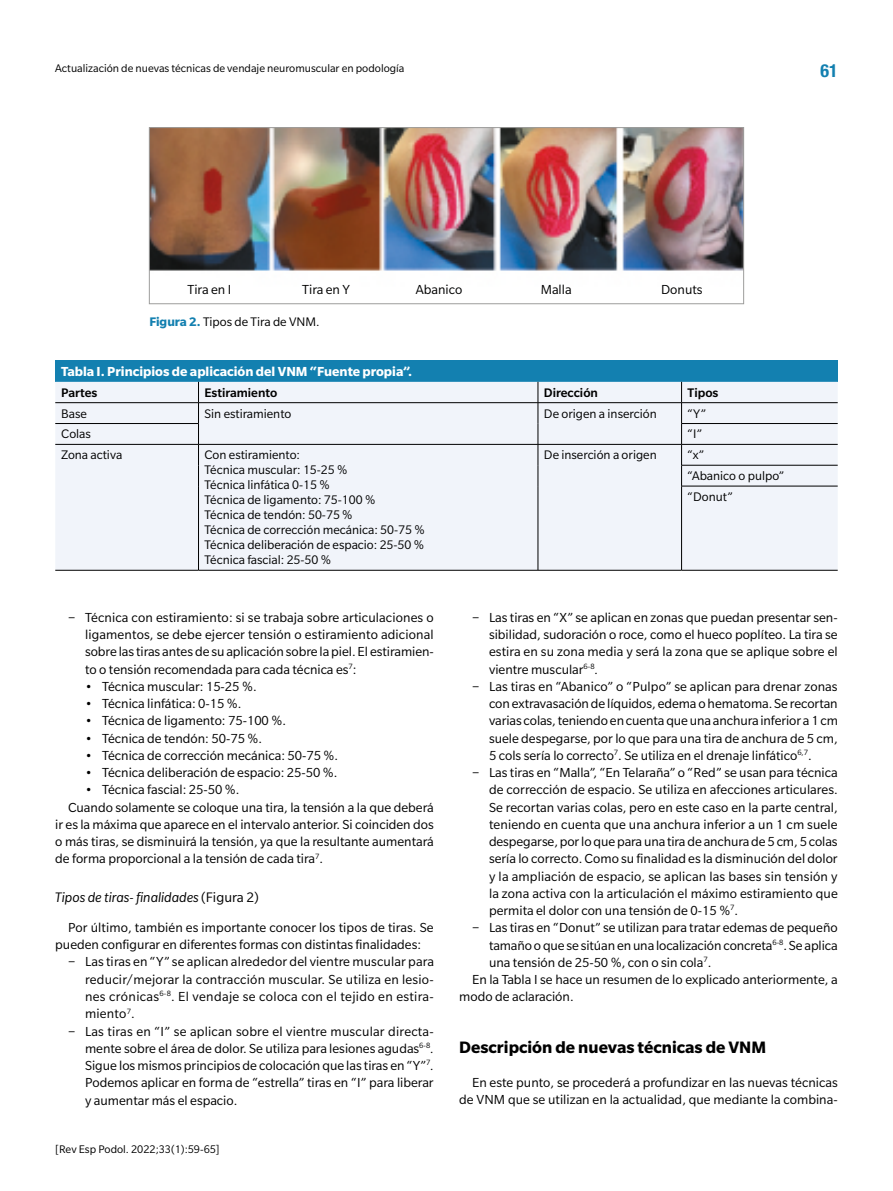
<style>
.page{position:relative;width:893px;height:1191px;background:#fff}
.page>*{position:absolute;margin:0;border:0;box-sizing:border-box;transform-origin:0 0}
.Ladillo_1{font:700 18px "Slate Pro";color:#000}
.t1{font:700 condensed 18px "Helvetica Neue LT Std";color:#1380b0}
.Ladillo_2{font:italic 15px "Slate Pro";color:#000}
.Pie_de_foto{font:14.25px/17.2px "Slate Pro";color:#000;text-align:justify}
.Tabla_titulo{font:700 14.25px "Slate Pro";color:#fff}
.Tabla_texto{font:13.5px "Slate Pro";color:#000}
.Tabla_cabezas{font:500 13.5px "Slate Pro";color:#000}
.Pie_de_foto-2{font:13.5px "Slate Pro";color:#000}
.t2{font:12px "Slate Pro";color:#000}
.s1{font-weight:700;color:#1380b0}
.s2{font-style:normal}
.s3{font-style:italic}
</style>
<div class="page">
<img style="left:151px;top:129px;width:591px;height:142px">
<div style="left:149px;top:127px;width:595px;height:177px;border:1px solid #9d9d9c"></div>
<div style="left:55px;top:360px;width:783px;height:22px;background:#1380b0"></div>
<div style="left:55px;top:382px;width:783px;height:188px;background:#f1f4fa"></div>
<hr style="left:55px;top:402px;width:144px;height:1px;background:#000">
<hr style="left:199px;top:402px;width:339px;height:1px;background:#000">
<hr style="left:538px;top:402px;width:144px;height:1px;background:#000">
<hr style="left:682px;top:402px;width:156px;height:1px;background:#000">
<hr style="left:55px;top:423px;width:144px;height:1px;background:#000">
<hr style="left:681px;top:423px;width:157px;height:1px;background:#000">
<hr style="left:55px;top:444px;width:144px;height:1px;background:#000">
<hr style="left:199px;top:444px;width:339px;height:1px;background:#000">
<hr style="left:538px;top:444px;width:144px;height:1px;background:#000">
<svg style="left:198px;top:382px;width:1px;height:104px"></svg>
<svg style="left:538px;top:382px;width:1px;height:104px"></svg>
<hr style="left:198px;top:486px;width:1px;height:84px;background:#000">
<hr style="left:538px;top:486px;width:1px;height:84px;background:#000">
<hr style="left:55px;top:570px;width:144px;height:1px;background:#000">
<hr style="left:199px;top:570px;width:339px;height:1px;background:#000">
<hr style="left:538px;top:570px;width:144px;height:1px;background:#000">
<hr style="left:682px;top:444px;width:156px;height:1px;background:#000">
<hr style="left:681px;top:465px;width:157px;height:1px;background:#000">
<svg style="left:681px;top:382px;width:1px;height:104px"></svg>
<hr style="left:681px;top:486px;width:157px;height:1px;background:#000">
<hr style="left:681px;top:486px;width:1px;height:84px;background:#000">
<hr style="left:682px;top:570px;width:156px;height:1px;background:#000">
<p class="t2" style="left:55px;top:62px;width:351px">Actualización de nuevas técnicas de vendaje neuromuscular en podología</p>
<p class="t1" style="left:820px;top:59px;width:19px">61</p>
<p class="Pie_de_foto" style="left:187px;top:280px;width:45px">Tira en I</p>
<p class="Pie_de_foto" style="left:302px;top:280px;width:49px">Tira en Y</p>
<p class="Pie_de_foto" style="left:416px;top:280px;width:48px">Abanico</p>
<p class="Pie_de_foto" style="left:541px;top:280px;width:32px">Malla</p>
<p class="Pie_de_foto" style="left:661px;top:280px;width:43px">Donuts</p>
<p class="Pie_de_foto-2" style="left:149px;top:314px;width:172px"><span class="s1">Figura 2.</span> Tipos de Tira de VNM.</p>
<p class="Tabla_titulo" style="left:61px;top:363px;width:352px">Tabla I. Principios de aplicación del VNM “Fuente propia”.</p>
<p class="Tabla_cabezas" style="left:61px;top:385px;width:38px">Partes</p>
<p class="Tabla_cabezas" style="left:205px;top:385px;width:74px">Estiramiento</p>
<p class="Tabla_cabezas" style="left:544px;top:385px;width:56px">Dirección</p>
<p class="Tabla_cabezas" style="left:688px;top:385px;width:32px">Tipos</p>
<p class="Tabla_texto" style="left:61px;top:406px;width:27px">Base</p>
<p class="Tabla_texto" style="left:205px;top:406px;width:88px">Sin estiramiento</p>
<p class="Tabla_texto" style="left:544px;top:406px;width:114px">De origen a inserción</p>
<p class="Tabla_texto" style="left:688px;top:406px;width:20px">“Y”</p>
<p class="Tabla_texto" style="left:61px;top:427px;width:31px">Colas</p>
<p class="Tabla_texto" style="left:688px;top:427px;width:16px">“I”</p>
<p class="Tabla_texto" style="left:61px;top:448px;width:62px">Zona activa</p>
<p class="Tabla_texto" style="left:205px;top:448px;width:97px">Con estiramiento:</p>
<p class="Tabla_texto" style="left:205px;top:463px;width:145px">Técnica muscular: 15-25 %</p>
<p class="Tabla_texto" style="left:205px;top:478px;width:127px">Técnica linfática 0-15 %</p>
<p class="Tabla_texto" style="left:205px;top:493px;width:172px">Técnica de ligamento: 75-100 %</p>
<p class="Tabla_texto" style="left:205px;top:508px;width:150px">Técnica de tendón: 50-75 %</p>
<p class="Tabla_texto" style="left:205px;top:523px;width:222px">Técnica de corrección mecánica: 50-75 %</p>
<p class="Tabla_texto" style="left:205px;top:538px;width:221px">Técnica deliberación de espacio: 25-50 %</p>
<p class="Tabla_texto" style="left:205px;top:553px;width:128px">Técnica fascial: 25-50 %</p>
<p class="Tabla_texto" style="left:544px;top:448px;width:114px">De inserción a origen</p>
<p class="Tabla_texto" style="left:688px;top:448px;width:18px">“x”</p>
<p class="Tabla_texto" style="left:688px;top:469px;width:98px">“Abanico o pulpo”</p>
<p class="Tabla_texto" style="left:688px;top:489px;width:47px">“Donut”</p>
<p class="Pie_de_foto" style="left:85px;top:608px;width:350px;text-indent:-17px">− Técnica con estiramiento: si se trabaja sobre articulaciones o ligamentos, se debe ejercer tensión o estiramiento adicional sobre las tiras antes de su aplicación sobre la piel. El estiramien&shy;to o tensión recomendada para cada técnica es<sup>7</sup>:</p>
<p class="Pie_de_foto" style="left:85px;top:677px;width:173px">• Técnica muscular: 15-25 %.</p>
<p class="Pie_de_foto" style="left:85px;top:695px;width:158px">• Técnica linfática: 0-15 %.</p>
<p class="Pie_de_foto" style="left:85px;top:712px;width:202px">• Técnica de ligamento: 75-100 %.</p>
<p class="Pie_de_foto" style="left:85px;top:729px;width:179px">• Técnica de tendón: 50-75 %.</p>
<p class="Pie_de_foto" style="left:85px;top:746px;width:255px">• Técnica de corrección mecánica: 50-75 %.</p>
<p class="Pie_de_foto" style="left:85px;top:764px;width:254px">• Técnica deliberación de espacio: 25-50 %.</p>
<p class="Pie_de_foto" style="left:85px;top:781px;width:156px">• Técnica fascial: 25-50 %.</p>
<p class="Pie_de_foto" style="left:55px;top:798px;width:380px;text-indent:13px">Cuando solamente se coloque una tira, la tensión a la que deberá ir es la máxima que aparece en el intervalo anterior. Si coinciden dos o más tiras, se disminuirá la tensión, ya que la resultante aumentará de forma proporcional a la tensión de cada tira<sup>7</sup>.</p>
<p class="Ladillo_2" style="left:55px;top:889px;width:205px">Tipos de tiras- finalidades <span class="s2">(Figura 2)</span></p>
<p class="Pie_de_foto" style="left:55px;top:918px;width:380px;text-indent:13px">Por último, también es importante conocer los tipos de tiras. Se pueden configurar en diferentes formas con distintas finalidades:</p>
<p class="Pie_de_foto" style="left:85px;top:953px;width:350px;text-indent:-17px">− Las tiras en “Y” se aplican alrededor del vientre muscular para reducir/mejorar la contracción muscular. Se utiliza en lesio&shy;nes crónicas<sup>6-8</sup>. El vendaje se coloca con el tejido en estira&shy;miento<sup>7</sup>.</p>
<p class="Pie_de_foto" style="left:85px;top:1022px;width:350px;text-indent:-17px">− Las tiras en “I” se aplican sobre el vientre muscular directa&shy;mente sobre el área de dolor. Se utiliza para lesiones agudas<sup>6-8</sup><span class="s3">.<br></span>Sigue los mismos principios de colocación que las tiras en “Y”<sup>7</sup><span class="s3">.<br></span>Podemos aplicar en forma de “estrella” tiras en “I” para liberar y aumentar más el espacio.</p>
<p class="t2" style="left:55px;top:1143px;width:166px">[Rev Esp Podol. 2022;33(1):59-65]</p>
<p class="Pie_de_foto" style="left:489px;top:608px;width:350px;text-indent:-17px">− Las tiras en “X” se aplican en zonas que puedan presentar sen&shy;sibilidad, sudoración o roce, como el hueco poplíteo. La tira se estira en su zona media y será la zona que se aplique sobre el vientre muscular<sup>6-8</sup><span class="s3">.</span></p>
<p class="Pie_de_foto" style="left:489px;top:677px;width:350px;text-indent:-17px">− Las tiras en “Abanico” o “Pulpo” se aplican para drenar zonas con extravasación de líquidos, edema o hematoma. Se recortan varias colas, teniendo en cuenta que una anchura inferior a 1 cm suele despegarse, por lo que para una tira de anchura de 5 cm, 5 cols sería lo correcto<sup>7</sup>. Se utiliza en el drenaje linfático<sup>6,7</sup>.</p>
<p class="Pie_de_foto" style="left:489px;top:764px;width:350px;text-indent:-17px">− Las tiras en “Malla”, “En Telaraña” o “Red” se usan para técnica de corrección de espacio. Se utiliza en afecciones articulares.<br>Se recortan varias colas, pero en este caso en la parte central, teniendo en cuenta que una anchura inferior a un 1 cm suele despegarse, por lo que para una tira de anchura de 5 cm, 5 colas sería lo correcto. Como su finalidad es la disminución del dolor y la ampliación de espacio, se aplican las bases sin tensión y la zona activa con la articulación el máximo estiramiento que permita el dolor con una tensión de 0-15 %<sup>7</sup>.</p>
<p class="Pie_de_foto" style="left:489px;top:919px;width:350px;text-indent:-17px">− Las tiras en “Donut” se utilizan para tratar edemas de pequeño tamaño o que se sitúan en una localización concreta<sup>6-8</sup>. Se aplica una tensión de 25-50 %, con o sin cola<sup>7</sup>.</p>
<p class="Pie_de_foto" style="left:459px;top:971px;width:380px;text-indent:13px">En la Tabla I se hace un resumen de lo explicado anteriormente, a modo de aclaración.</p>
<p class="Ladillo_1" style="left:459px;top:1037px;width:308px">Descripción de nuevas técnicas de VNM</p>
<p class="Pie_de_foto" style="left:459px;top:1073px;width:380px;text-align:right">En este punto, se procederá a profundizar en las nuevas técnicas de VNM que se utilizan en la actualidad, que mediante la combina-</p>
</div>
